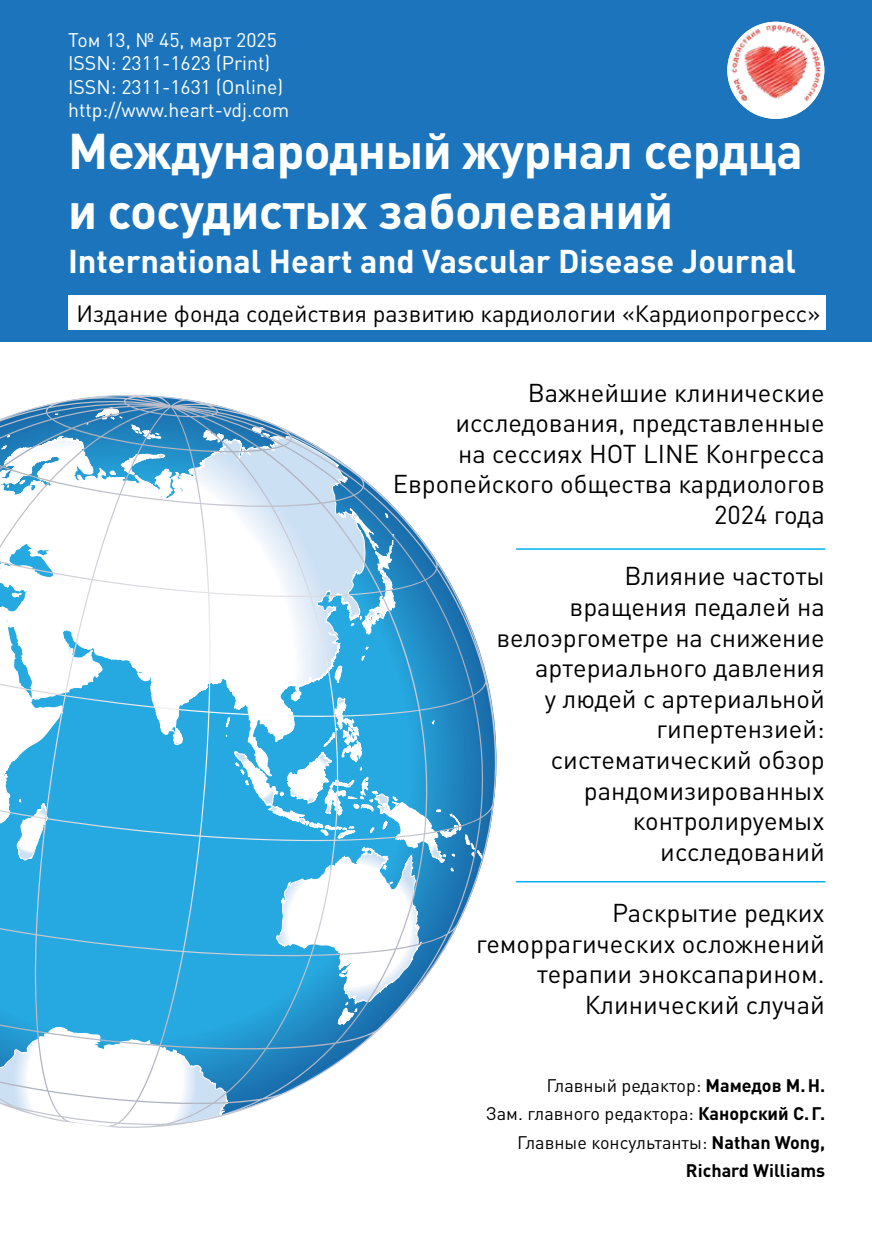
<style>
.page{position:relative;width:872px;height:1234px;background:#fff}
.page>*{position:absolute;margin:0;border:0;box-sizing:border-box;transform-origin:0 0}
.t1{font:700 49.5px/59.4px "DIN Pro";letter-spacing:-.01em;color:#fff}
.t2{font:700 32.55px "DIN Pro";color:#fff}
.t3{font:25.5px/30.6px "DIN Pro";color:#000;text-align:right}
.t4{font:23.25px "DIN Pro";color:#000}
.t5{font:19.5px/23.4px "DIN Pro";color:#fff}
.t6{font:18px/28.5px "DIN Pro";color:#000;text-align:right}
.s1{font-weight:700}
</style>
<div class="page">
<div style="left:0;top:0;width:872px;height:341px;background:#1c75bc"></div>
<img style="left:727px;top:21px;width:98px;height:95px">
<img style="left:727px;top:22px;width:97px;height:97px;border-radius:50%">
<svg style="left:0;top:395px;width:497px;height:733px"></svg>
<hr style="left:516px;top:548px;width:309px;height:1px;background:#00aeef">
<hr style="left:516px;top:880px;width:309px;height:2px;background:#00aeef">
<div style="left:68px;top:295px;width:757px;height:35px;background:#fff"></div>
<p class="t5" style="left:68px;top:26px;width:223px">Том 13, № 45, март 2025<br>ISSN: 2311-1623 (Print)<br>ISSN: 2311-1631 (Online) http://www.heart-vdj.com</p>
<h1 class="t1" style="left:68px;top:116px;width:736px">Международный журнал сердца и сосудистых заболеваний</h1>
<p class="t2" style="left:68px;top:234px;width:729px">International Heart and Vascular Disease Journal</p>
<p class="t4" style="left:77px;top:295px;width:745px">Издание фонда содействия развитию кардиологии «Кардиопрогресс»</p>
<p class="t3" style="left:393px;top:374px;width:433px">Важнейшие клинические исследования, представленные<br>на сессиях HOT LINE Конгресса<br>Европейского общества кардиологов<br>2024 года</p>
<p class="t3" style="left:496px;top:558px;width:330px">Влияние частоты<br>вращения педалей на велоэргометре на снижение артериального давления<br>у людей с артериальной гипертензией: систематический обзор рандомизированных контролируемых исследований</p>
<p class="t3" style="left:476px;top:894px;width:350px">Раскрытие редких геморрагических осложнений терапии эноксапарином.<br>Клинический случай</p>
<p class="t6" style="left:486px;top:1068px;width:341px">Главный редактор: <span class="s1">Мамедов М.Н.<br></span>Зам. главного редактора: <span class="s1">Канорский С.Г.<br></span>Главные консультанты: <span class="s1">Nathan Wong,<br>Richard Williams</span></p>
</div>
